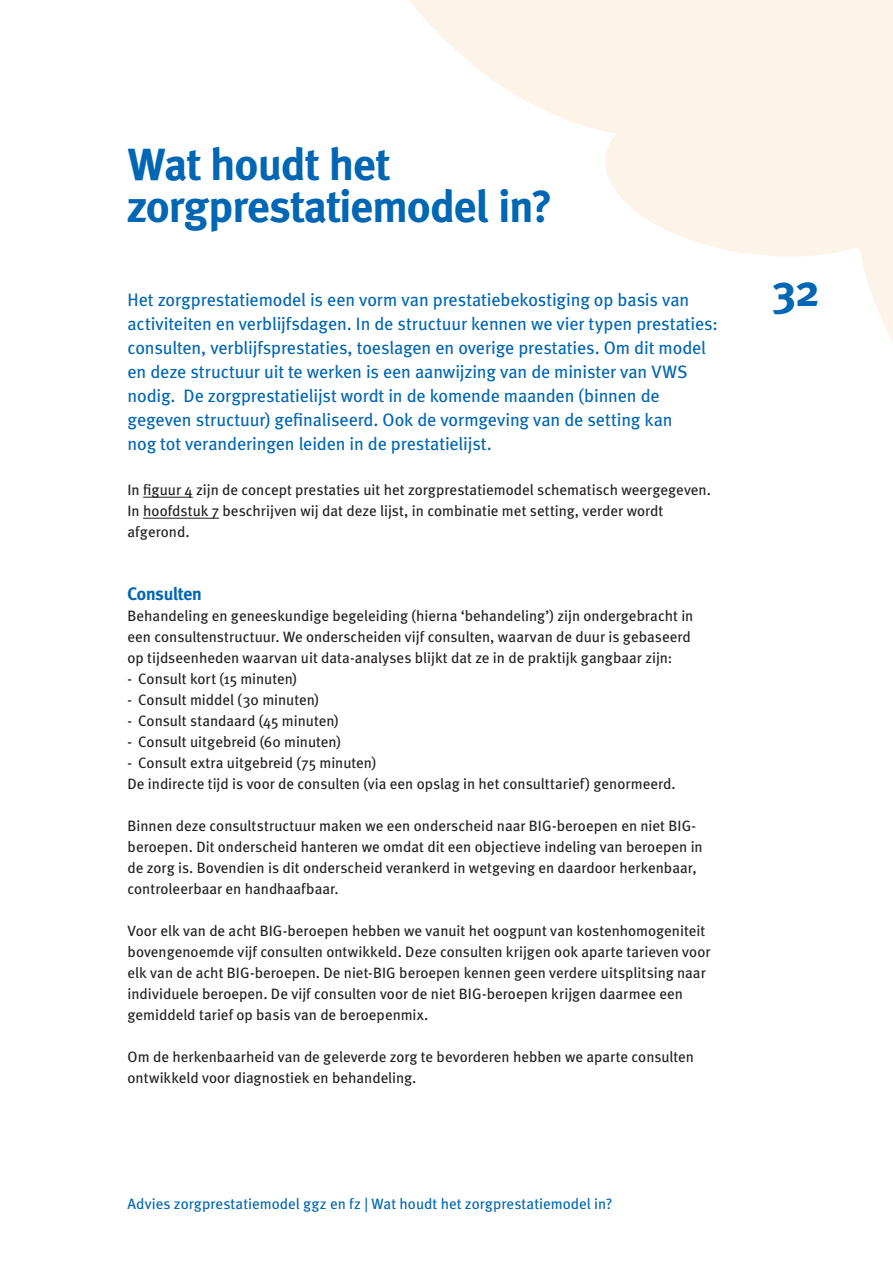
<style>
.page{position:relative;width:893px;height:1263px;background:#fff}
.page>*{position:absolute;margin:0;border:0;box-sizing:border-box;transform-origin:0 0}
.t1{font:700 45px/42px "Meta";letter-spacing:-.015em;color:#0166b3}
.t2{font:18px/24px "Meta";letter-spacing:-.005em;color:#0166b3}
.t3{font:700 18px "Meta";letter-spacing:-.005em;color:#0166b3}
.t4{font:15px/21px "Meta";color:#231f20}
.t5{font:15px "Meta";letter-spacing:.005em;color:#0166b3}
</style>
<div class="page">
<svg style="left:409px;top:0;width:484px;height:341px;fill:#fcf3e9"></svg>
<hr style="left:143px;top:497px;width:50px;height:1px;background:#231f20">
<hr style="left:143px;top:518px;width:76px;height:1px;background:#231f20">
<h1 class="t1" style="left:128px;top:143px;width:427px">Wat houdt het zorgprestatiemodel in?</h1>
<p class="t2" style="left:128px;top:288px;width:592px">Het zorgprestatiemodel is een vorm van prestatiebekostiging op basis van activiteiten en verblijfsdagen. In de structuur kennen we vier typen prestaties: consulten, verblijfsprestaties, toeslagen en overige prestaties. Om dit model en deze structuur uit te werken is een aanwijzing van de minister van VWS nodig. De zorgprestatielijst wordt in de komende maanden (binnen de gegeven structuur) gefinaliseerd. Ook de vormgeving van de setting kan<br>nog tot veranderingen leiden in de prestatielijst.</p>
<p class="t4" style="left:128px;top:479px;width:585px">In figuur 4 zijn de concept prestaties uit het zorgprestatiemodel schematisch weergegeven.<br>In hoofdstuk 7 beschrijven wij dat deze lijst, in combinatie met setting, verder wordt afgerond.</p>
<p class="t3" style="left:128px;top:583px;width:76px">Consulten</p>
<p class="t4" style="left:128px;top:605px;width:567px">Behandeling en geneeskundige begeleiding (hierna ‘behandeling’) zijn ondergebracht in een consultenstructuur. We onderscheiden vijf consulten, waarvan de duur is gebaseerd op tijdseenheden waarvan uit data-analyses blijkt dat ze in de praktijk gangbaar zijn:</p>
<p class="t4" style="left:128px;top:668px;width:171px">- Consult kort (15 minuten)</p>
<p class="t4" style="left:128px;top:689px;width:193px">- Consult middel (30 minuten)</p>
<p class="t4" style="left:128px;top:710px;width:213px">- Consult standaard (45 minuten)</p>
<p class="t4" style="left:128px;top:731px;width:215px">- Consult uitgebreid (60 minuten)</p>
<p class="t4" style="left:128px;top:752px;width:550px">- Consult extra uitgebreid (75 minuten)<br>De indirecte tijd is voor de consulten (via een opslag in het consulttarief) genormeerd.</p>
<p class="t4" style="left:128px;top:815px;width:577px">Binnen deze consultstructuur maken we een onderscheid naar BIG-beroepen en niet BIG&shy;beroepen. Dit onderscheid hanteren we omdat dit een objectieve indeling van beroepen in de zorg is. Bovendien is dit onderscheid verankerd in wetgeving en daardoor herkenbaar, controleerbaar en handhaafbaar.</p>
<p class="t4" style="left:128px;top:920px;width:584px">Voor elk van de acht BIG-beroepen hebben we vanuit het oogpunt van kostenhomogeniteit bovengenoemde vijf consulten ontwikkeld. Deze consulten krijgen ook aparte tarieven voor elk van de acht BIG-beroepen. De niet-BIG beroepen kennen geen verdere uitsplitsing naar individuele beroepen. De vijf consulten voor de niet BIG-beroepen krijgen daarmee een gemiddeld tarief op basis van de beroepenmix.</p>
<p class="t4" style="left:128px;top:1046px;width:568px">Om de herkenbaarheid van de geleverde zorg te bevorderen hebben we aparte consulten ontwikkeld voor diagnostiek en behandeling.</p>
<p class="t5" style="left:128px;top:1195px;width:486px">Advies zorgprestatiemodel ggz en fz | Wat houdt het zorgprestatiemodel in?</p>
<h1 class="t1" style="left:772px;top:269px;width:49px">32</h1>
</div>
